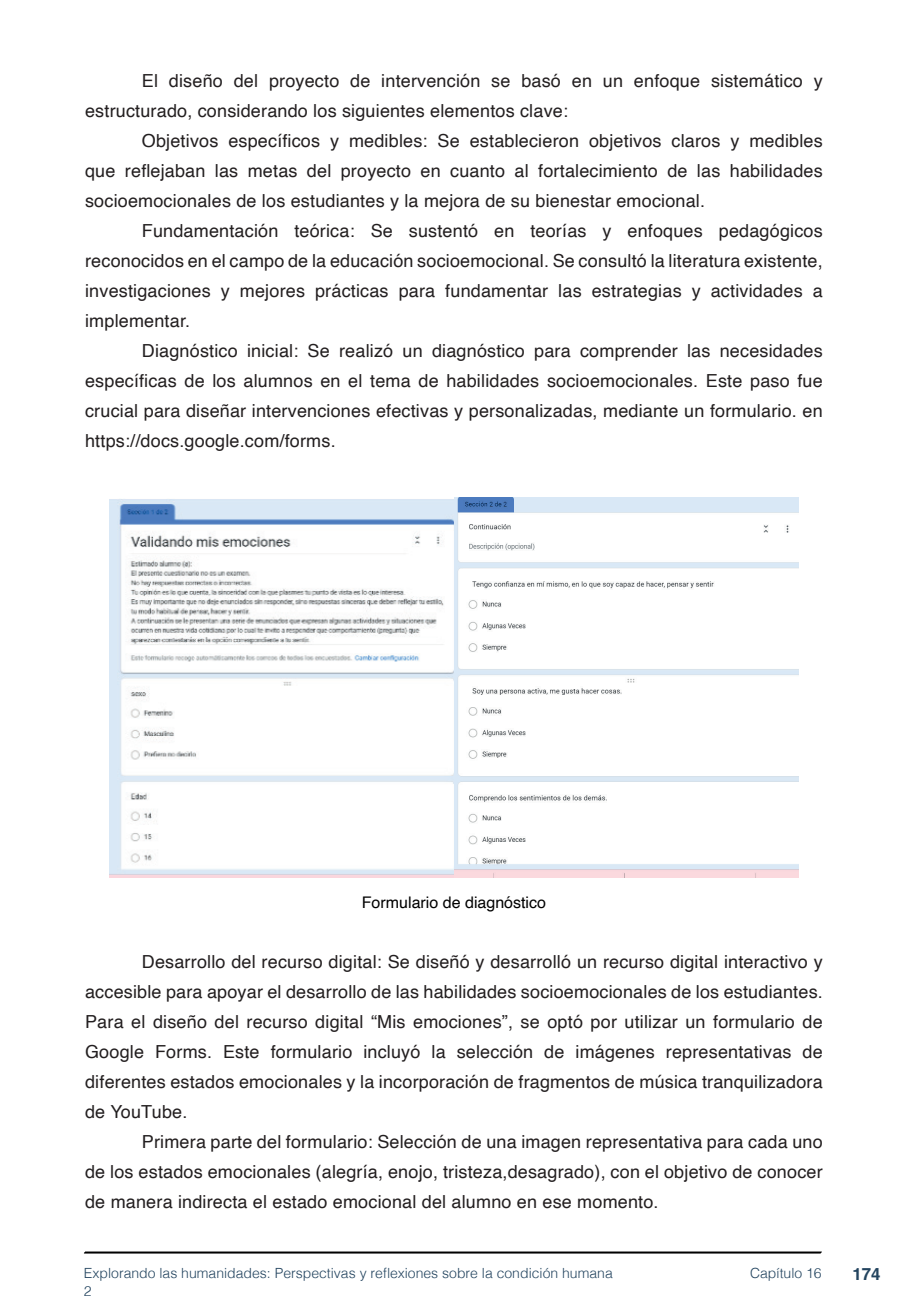
<style>
.page{position:relative;width:908px;height:1304px;background:#fff}
.page>*{position:absolute;margin:0;border:0;box-sizing:border-box;transform-origin:0 0}
.txt{font:18px/30px "Helvetica";letter-spacing:.01em;color:#231f20;text-align:justify}
.t1{font:700 16.8px "Helvetica";color:#23445f}
.imagens_graf_tab{font:16px "Helvetica";color:#000}
.t2{font:300 14px/18px "Helvetica";color:#23445f}
</style>
<div class="page">
<svg style="left:84px;top:1251px;width:737px;height:3px;background:#515151"></svg>
<img style="left:109px;top:497px;width:689px;height:381px">
<p class="txt" style="left:85px;top:66px;width:738px;text-indent:57px">El diseño del proyecto de intervención se basó en un enfoque sistemático y estructurado, considerando los siguientes elementos clave:</p>
<p class="txt" style="left:85px;top:126px;width:738px;text-indent:57px">Objetivos específicos y medibles: Se establecieron objetivos claros y medibles que reflejaban las metas del proyecto en cuanto al fortalecimiento de las habilidades socioemocionales de los estudiantes y la mejora de su bienestar emocional.</p>
<p class="txt" style="left:85px;top:216px;width:738px;text-indent:57px">Fundamentación teórica: Se sustentó en teorías y enfoques pedagógicos reconocidos en el campo de la educación socioemocional. Se consultó la literatura existente, investigaciones y mejores prácticas para fundamentar las estrategias y actividades a implementar.</p>
<p class="txt" style="left:85px;top:336px;width:739px;text-indent:57px">Diagnóstico inicial: Se realizó un diagnóstico para comprender las necesidades específicas de los alumnos en el tema de habilidades socioemocionales. Este paso fue crucial para diseñar intervenciones efectivas y personalizadas, mediante un formulario. en https://docs.google.com/forms.</p>
<p class="imagens_graf_tab" style="left:361px;top:890px;width:186px">Formulario de diagnóstico</p>
<p class="txt" style="left:85px;top:948px;width:738px;text-indent:57px">Desarrollo del recurso digital: Se diseñó y desarrolló un recurso digital interactivo y accesible para apoyar el desarrollo de las habilidades socioemocionales de los estudiantes.<br>Para el diseño del recurso digital “Mis emociones”, se optó por utilizar un formulario de Google Forms. Este formulario incluyó la selección de imágenes representativas de diferentes estados emocionales y la incorporación de fragmentos de música tranquilizadora de YouTube.</p>
<p class="txt" style="left:85px;top:1128px;width:738px;text-indent:57px">Primera parte del formulario: Selección de una imagen representativa para cada uno de los estados emocionales (alegría, enojo, tristeza,desagrado), con el objetivo de conocer de manera indirecta el estado emocional del alumno en ese momento.</p>
<p class="t2" style="left:84px;top:1263px;width:530px">Explorando las humanidades: Perspectivas y reflexiones sobre la condición humana<br>2</p>
<p class="t2" style="left:749px;top:1263px;width:73px">Capítulo 16</p>
<p class="t1" style="left:851px;top:1264px;width:30px">174</p>
</div>
